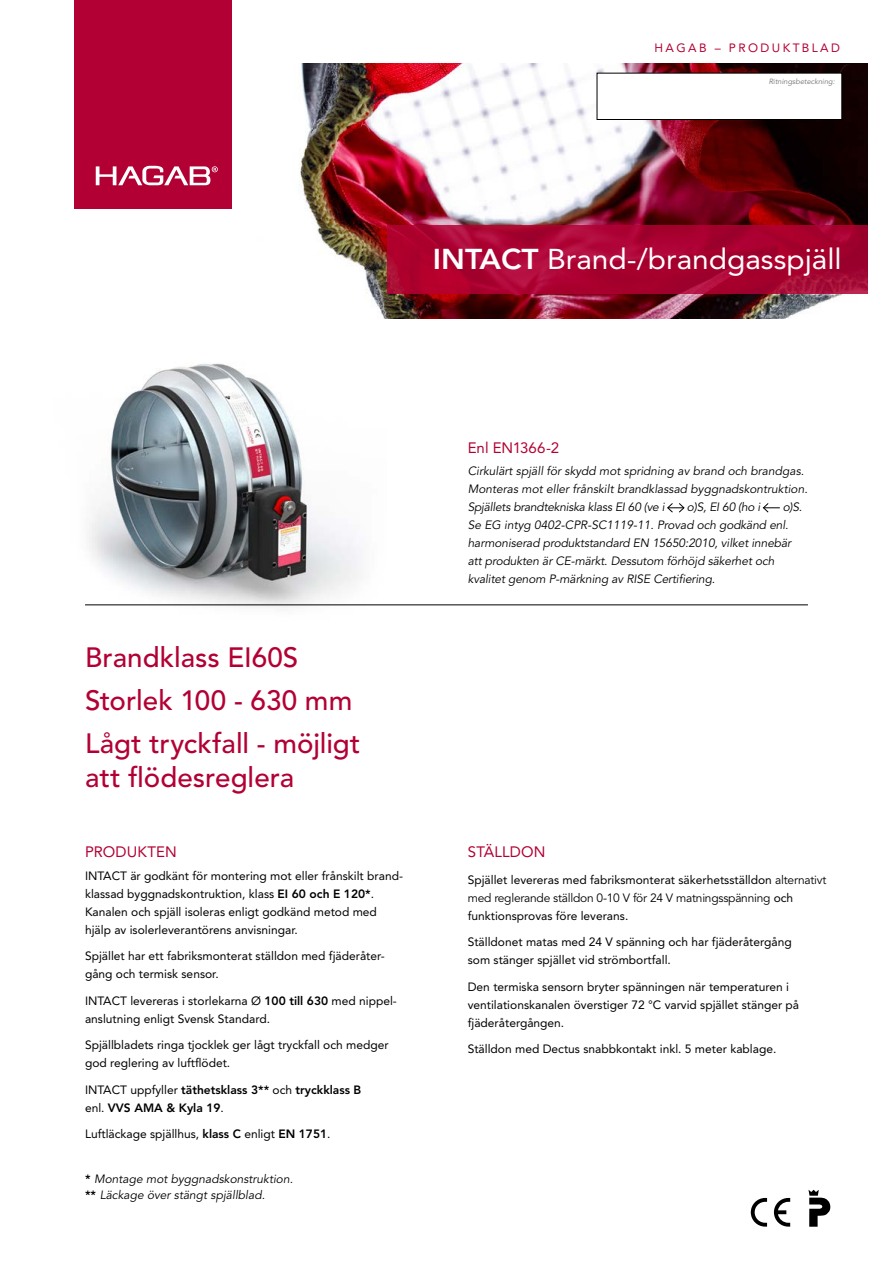
<style>
.page{position:relative;width:893px;height:1263px;background:#fff}
.page>*{position:absolute;margin:0;border:0;box-sizing:border-box;transform-origin:0 0}
.t1{font:28.5px "Avenir LT Std";color:#fff;scale:1.05 1}
.t2{font:500 27.75px/43px "Avenir LT Std";color:#b30034}
.t3{font:15px "Avenir LT Std";letter-spacing:.005em;color:#b30034}
.t4{font:12px/18px "Avenir LT Std";color:#000}
.t5{font:italic 12px/18px "Avenir LT Std";color:#000}
.t6{font:800 12px/18px "Avenir LT Std";color:#000}
.t7{font:12px "Avenir LT Std";letter-spacing:.2em;color:#b30034}
.t8{font:italic 7.5px "Avenir LT Std";color:#707172}
.s1{font-weight:800}
.s2{font-weight:400}
.s3{font-weight:800;font-style:normal}
.s4{font-style:inherit}
</style>
<div class="page">
<img style="left:300px;top:64px;width:567px;height:255px">
<div style="left:74px;top:0;width:158px;height:209px;background:#b30034"></div>
<svg style="left:96px;top:166px;width:122px;height:19px"></svg>
<img style="left:85px;top:363px;width:302px;height:244px">
<svg style="left:387px;top:225px;width:480px;height:68px;background:#aa0331"></svg>
<hr style="left:85px;top:604px;width:723px;height:1px;background:#000">
<svg style="left:808px;top:1190px;width:22px;height:37px"></svg>
<svg style="left:751px;top:1198px;width:16px;height:28px"></svg>
<svg style="left:774px;top:1198px;width:16px;height:28px"></svg>
<svg style="left:667px;top:503px;width:17px;height:10px"></svg>
<svg style="left:763px;top:503px;width:17px;height:10px"></svg>
<div style="left:597px;top:73px;width:245px;height:46px;background:#fff"></div>
<div style="left:597px;top:73px;width:245px;height:47px;border:1px solid #000"></div>
<p class="t7" style="left:655px;top:40px;width:187px">HAGAB – PRODUKTBLAD</p>
<p class="t8" style="left:769px;top:77px;width:68px">Ritningsbeteckning:</p>
<h1 class="t1" style="left:433px;top:243px;width:391px"><span class="s1">INTACT</span> Brand-/brandgasspjäll</h1>
<h2 class="t2" style="left:85px;top:636px;width:277px">Brandklass EI60S<br>Storlek 100 - 630 mm<br>Lågt tryckfall - möjligt</h2>
<h2 class="t2" style="left:85px;top:757px;width:211px">att flödesreglera</h2>
<p class="t3" style="left:85px;top:843px;width:93px">PRODUKTEN</p>
<p class="t4" style="left:85px;top:866px;width:319px">INTACT är godkänt för montering mot eller frånskilt brand&shy;klassad byggnadskontruktion, klass <span class="s1">EI 60 och E 120*</span>.<br>Kanalen och spjäll isoleras enligt godkänd metod med hjälp av isolerleverantörens anvisningar.</p>
<p class="t4" style="left:85px;top:947px;width:301px">Spjället har ett fabriksmonterat ställdon med fjäderåter&shy;gång och termisk sensor.</p>
<p class="t4" style="left:85px;top:991px;width:313px">INTACT levereras i storlekarna Ø <span class="s1">100 till 630</span> med nippel&shy;anslutning enligt Svensk Standard.</p>
<p class="t4" style="left:85px;top:1036px;width:305px">Spjällbladets ringa tjocklek ger lågt tryckfall och medger god reglering av luftflödet.</p>
<p class="t6" style="left:85px;top:1080px;width:278px"><span class="s2">INTACT uppfyller</span> täthetsklass 3** <span class="s2">och</span> tryckklass B <span class="s2">enl.</span> VVS AMA &amp; Kyla 19<span class="s2">.</span></p>
<p class="t4" style="left:85px;top:1125px;width:247px">Luftläckage spjällhus, <span class="s1">klass C</span> enligt <span class="s1">EN 1751</span>.</p>
<p class="t5" style="left:85px;top:1171px;width:210px;line-height:16px"><span class="s3">*</span> Montage mot byggnadskonstruktion. <span class="s3">**</span> Läckage över stängt spjällblad.</p>
<p class="t3" style="left:468px;top:439px;width:93px">Enl EN1366-2</p>
<p class="t5" style="left:468px;top:462px;width:341px">Cirkulärt spjäll för skydd mot spridning av brand och brandgas.<br>Monteras mot eller frånskilt brandklassad byggnadskontruktion.<br>Spjällets brandtekniska klass EI 60 (ve i</p>
<p class="t5" style="left:687px;top:498px;width:75px">o)S, EI 60 (ho i</p>
<p class="t5" style="left:468px;top:498px;width:336px;text-indent:315px">o)S.<br>Se EG intyg 0402-CPR-SC1119-11. Provad och godkänd enl. harmoniserad produktstandard EN 15650:2010, vilket innebär att produkten är CE-märkt. Dessutom förhöjd säkerhet och kvalitet genom P-märkning av RISE Certifiering.</p>
<p class="t3" style="left:468px;top:843px;width:79px">STÄLLDON</p>
<p class="t4" style="left:468px;top:871px;width:360px">Spjället levereras med fabriksmonterat säkerhetsställdon <span class="s4">alternativt med reglerande ställdon 0-10 V för 24 V matningsspänning</span> och funktionsprovas före leverans.</p>
<p class="t4" style="left:468px;top:933px;width:325px">Ställdonet matas med 24 V spänning och har fjäderåtergång som stänger spjället vid strömbortfall.</p>
<p class="t4" style="left:468px;top:978px;width:333px">Den termiska sensorn bryter spänningen när temperaturen i ventilationskanalen överstiger 72 °C varvid spjället stänger på fjäderåtergången.</p>
<p class="t4" style="left:468px;top:1040px;width:310px">Ställdon med Dectus snabbkontakt inkl. 5 meter kablage.</p>
</div>
